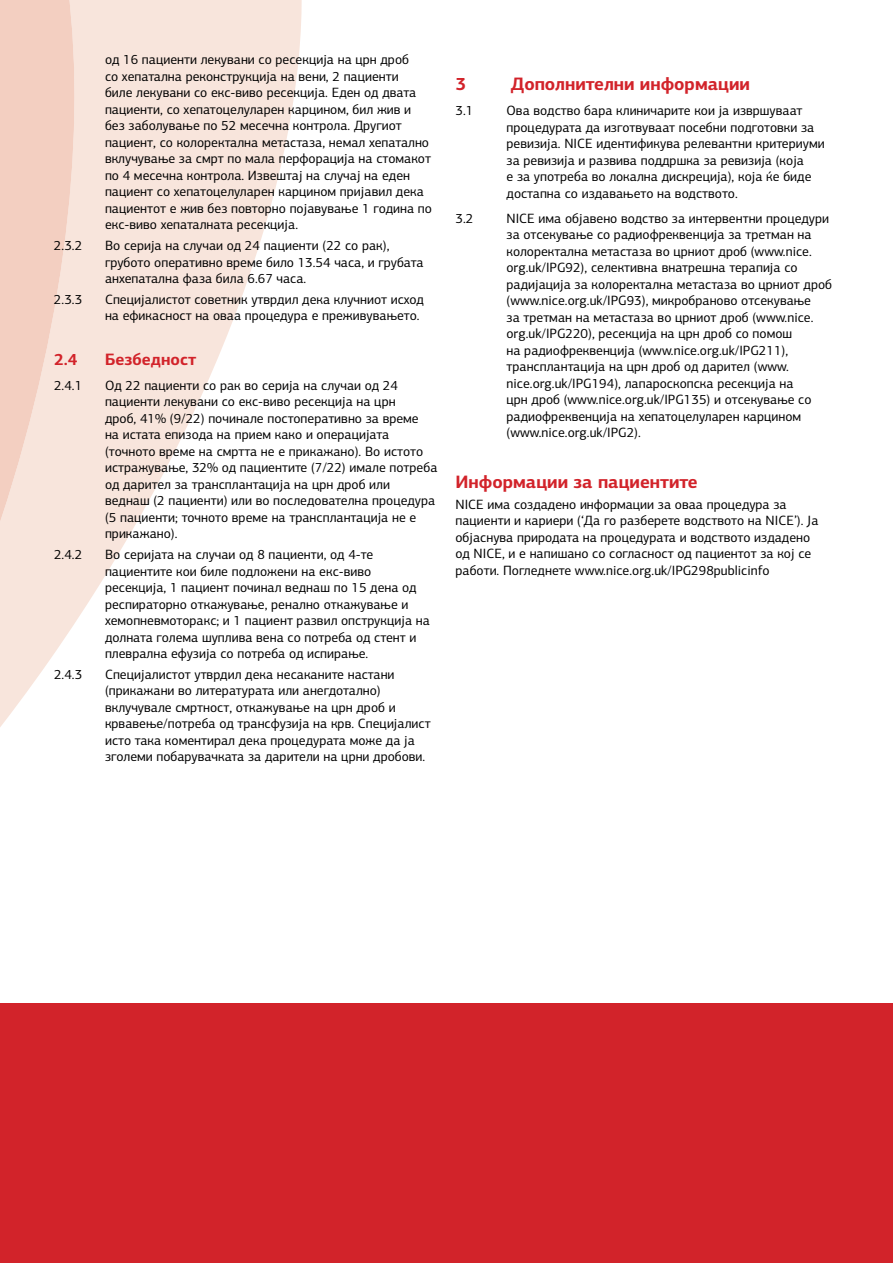
<style>
.page{position:relative;width:893px;height:1263px;background:#fff}
.page>*{position:absolute;margin:0;border:0;box-sizing:border-box;transform-origin:0 0}
.t1{font:700 18px "PF Centro Sans Pro";color:#d2232a}
.t2{font:700 16.5px "PF Centro Sans Pro";color:#d2232a}
.t3{font:13.5px/16.5px "PF Centro Sans Pro";color:#000}
</style>
<div class="page">
<svg style="left:0;top:0;width:302px;height:727px;fill:#f8e5dc"></svg>
<svg style="left:0;top:0;width:88px;height:559px;background:#f5d8cc"></svg>
<div style="left:0;top:1003px;width:893px;height:260px;background:#d2232a"></div>
<p class="t3" style="left:105px;top:52px;width:328px">од 16 пациенти лекувани со ресекција на црн дроб<br>со хепатална реконструкција на вени, 2 пациенти<br>биле лекувани со екс-виво ресекција. Еден од двата пациенти, со хепатоцелуларен карцином, бил жив и без заболување по 52 месечна контрола. Другиот пациент, со колоректална метастаза, немал хепатално вклучување за смрт по мала перфорација на стомакот по 4 месечна контрола. Извештај на случај на еден пациент со хепатоцелуларен карцином пријавил дека пациентот е жив без повторно појавување 1 година по екс-виво хепаталната ресекција.</p>
<p class="t3" style="left:54px;top:237px;width:30px">2.3.2</p>
<p class="t3" style="left:105px;top:237px;width:320px">Во серија на случаи од 24 пациенти (22 со рак), грубото оперативно време било 13.54 часа, и грубата анхепатална фаза била 6.67 часа.</p>
<p class="t3" style="left:54px;top:291px;width:30px">2.3.3</p>
<p class="t3" style="left:105px;top:291px;width:321px">Специјалистот советник утврдил дека клучниот исход на ефикасност на оваа процедура е преживувањето.</p>
<p class="t2" style="left:54px;top:349px;width:25px">2.4</p>
<p class="t2" style="left:105px;top:349px;width:93px">Безбедност</p>
<p class="t3" style="left:54px;top:377px;width:30px">2.4.1</p>
<p class="t3" style="left:105px;top:377px;width:334px">Од 22 пациенти со рак во серија на случаи од 24 пациенти лекувани со екс-виво ресекција на црн<br>дроб, 41% (9/22) починале постоперативно за време<br>на истата епизода на прием како и операцијата (точното време на смртта не е прикажано). Во истото истражување, 32% од пациентите (7/22) имале потреба од дарител за трансплантација на црн дроб или веднаш (2 пациенти) или во последователна процедура (5 пациенти; точното време на трансплантација не е прикажано).</p>
<p class="t3" style="left:54px;top:546px;width:30px">2.4.2</p>
<p class="t3" style="left:105px;top:546px;width:326px">Во серијата на случаи од 8 пациенти, од 4-те пациентите кои биле подложени на екс-виво ресекција, 1 пациент починал веднаш по 15 дена од респираторно откажување, ренално откажување и хемопневмоторакс; и 1 пациент развил опструкција на долната голема шуплива вена со потреба од стент и плеврална ефузија со потреба од испирање.</p>
<p class="t3" style="left:54px;top:666px;width:30px">2.4.3</p>
<p class="t3" style="left:105px;top:666px;width:327px">Специјалистот утврдил дека несаканите настани (прикажани во литературата или анегдотално) вклучувале смртност, откажување на црн дроб и крвавење/потреба од трансфузија на крв. Специјалист исто така коментирал дека процедурата може да ја зголеми побарувачката за дарители на црни дробови.</p>
<h1 class="t1" style="left:455px;top:73px;width:12px">3</h1>
<h1 class="t1" style="left:511px;top:73px;width:241px">Дополнителни информации</h1>
<p class="t3" style="left:455px;top:102px;width:19px">3.1</p>
<p class="t3" style="left:506px;top:102px;width:320px">Ова водство бара клиничарите кои ја извршуваат процедурата да изготвуваат посебни подготовки за ревизија. NICE идентификува релевантни критериуми за ревизија и развива поддршка за ревизија (која<br>е за употреба во локална дискреција), која ќе биде достапна со издавањето на водството.</p>
<p class="t3" style="left:455px;top:210px;width:19px">3.2</p>
<p class="t3" style="left:506px;top:210px;width:327px">NICЕ има објавено водство за интервентни процедури за отсекување со радиофреквенција за третман на колоректална метастаза во црниот дроб (www.nice. org.uk/IPG92), селективна внатрешна терапија со радијација за колоректална метастаза во црниот дроб (www.nice.org.uk/IPG93), микробраново отсекување<br>за третман на метастаза во црниот дроб (www.nice. org.uk/IPG220), ресекција на црн дроб со помош<br>на радиофреквенција (www.nice.org.uk/IPG211), трансплантација на црн дроб од дарител (www. nice.org.uk/IPG194), лапароскопска ресекција на<br>црн дроб (www.nice.org.uk/IPG135) и отсекување со радиофреквенција на хепатоцелуларен карцином (www.nice.org.uk/IPG2).</p>
<h1 class="t1" style="left:455px;top:471px;width:244px">Информации за пациентите</h1>
<p class="t3" style="left:455px;top:496px;width:365px">NICE има создадено информации за оваа процедура за пациенти и кариери (‘Да го разберете водството на NICE’). Ја објаснува природата на процедурата и водството издадено од NICE, и е напишано со согласност од пациентот за кој се работи. Погледнете www.nice.org.uk/IPG298publicinfo</p>
</div>
